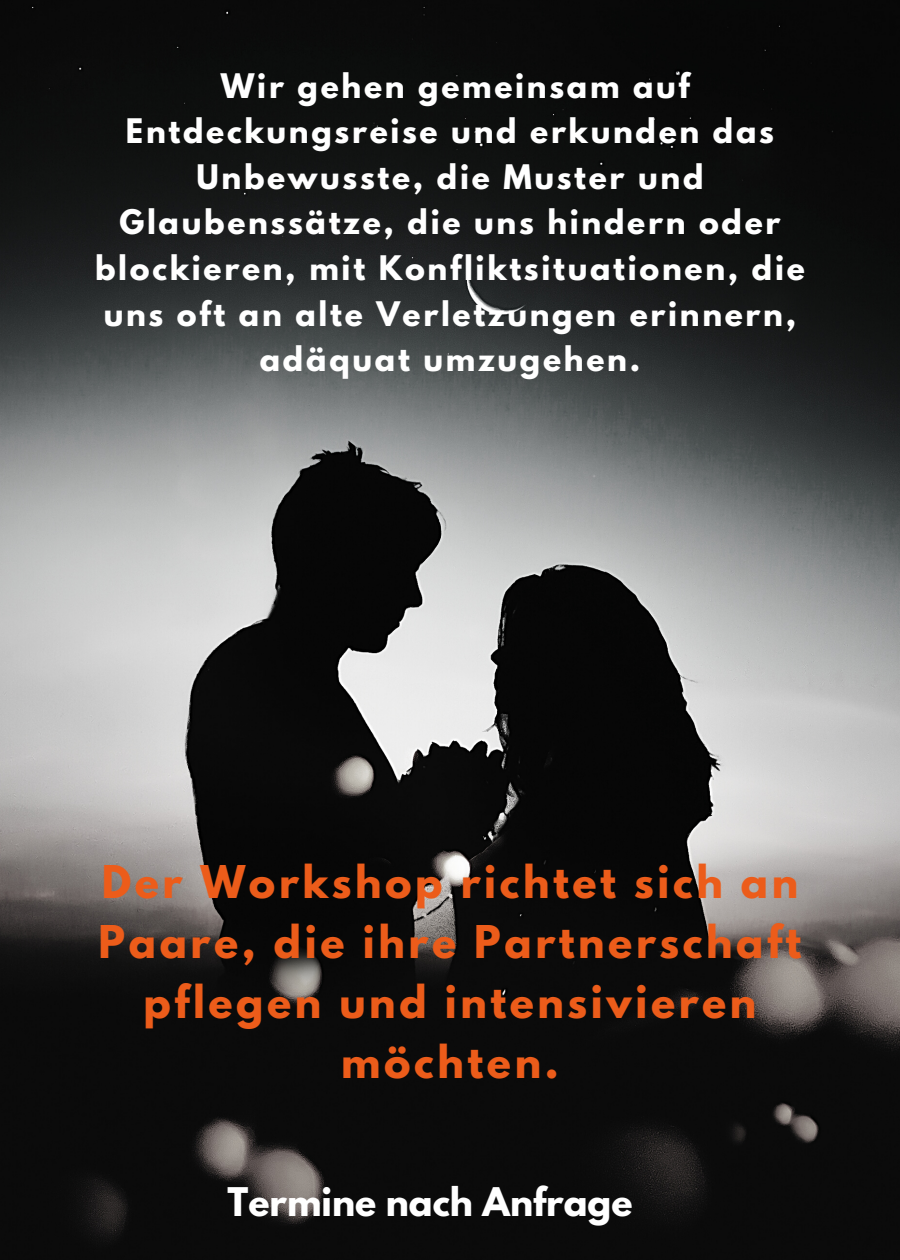
<style>
.page{position:relative;width:900px;height:1260px;background:#fff}
.page>*{position:absolute;margin:0;border:0;box-sizing:border-box;transform-origin:0 0}
.t1{font:700 40px/60px "League Spartan";letter-spacing:.09em;color:#ec5c1a;text-align:center}
.t2{font:700 35px "League Spartan";color:#fff}
.t3{font:700 30px/45.5px "League Spartan";letter-spacing:.09em;color:#fff;text-align:center}
</style>
<div class="page">
<img style="left:0;top:0;width:900px;height:1260px">
<p class="t3" style="left:95px;top:67px;width:711px">Wir gehen gemeinsam auf<br>Entdeckungsreise und erkunden das<br>Unbewusste, die Muster und<br>Glaubenssätze, die uns hindern oder blockieren, mit Konfliktsituationen, die uns oft an alte Verletzungen erinnern, adäquat umzugehen.</p>
<h1 class="t1" style="left:99px;top:857px;width:704px">Der Workshop richtet sich an<br>Paare, die ihre Partnerschaft pflegen und intensivieren möchten.</h1>
<p class="t2" style="left:228px;top:1185px;width:406px">Termine nach Anfrage</p>
</div>
